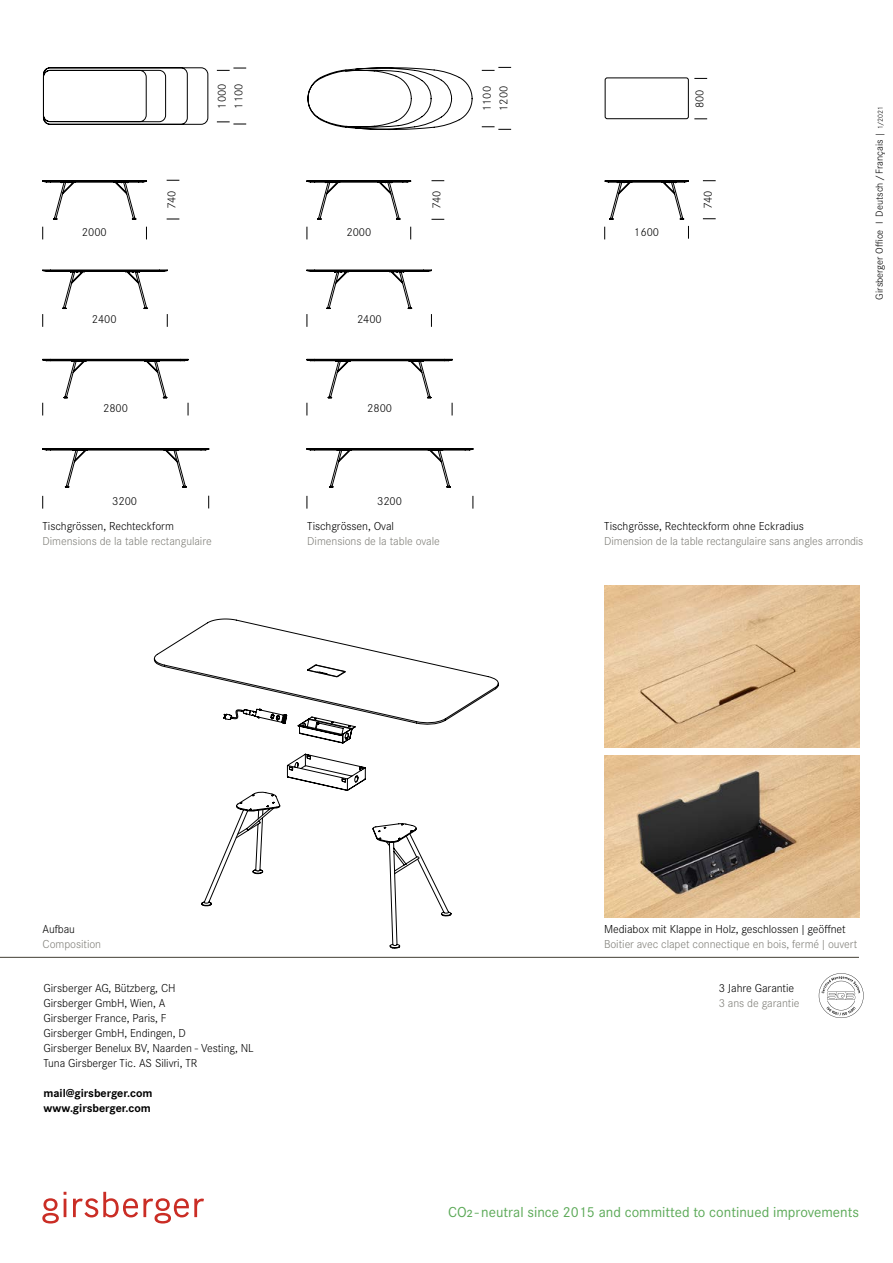
<style>
.page{position:relative;width:893px;height:1263px;background:#fff}
.page>*{position:absolute;margin:0;border:0;box-sizing:border-box;transform-origin:0 0}
.t1{font:15px "Corporate S";color:#5ba957}
.t2{font:300 12px/15px "Corporate S";letter-spacing:-.005em;color:#000}
.t3{font:300 12px "Corporate S";letter-spacing:-.005em;color:#81807a}
.t4{font:700 12px/15px "Corporate S";letter-spacing:-.005em;color:#000}
.t5{font:300 10.5px "Corporate S";color:#000}
.s1{font-size:7.5px}
</style>
<div class="page">
<svg style="left:42px;top:1192px;width:162px;height:31px"></svg>
<svg style="left:819px;top:973px;width:45px;height:45px"></svg>
<hr style="left:0;top:957px;width:859px;height:1px;background:#57544b">
<img style="left:604px;top:756px;width:255px;height:161px">
<img style="left:604px;top:585px;width:255px;height:162px">
<svg style="left:43px;top:67px;width:165px;height:58px"></svg>
<svg style="left:308px;top:67px;width:164px;height:63px"></svg>
<svg style="left:42px;top:496px;width:1px;height:13px"></svg>
<svg style="left:208px;top:496px;width:1px;height:12px"></svg>
<svg style="left:217px;top:122px;width:29px;height:3px"></svg>
<svg style="left:217px;top:68px;width:29px;height:3px"></svg>
<svg style="left:307px;top:496px;width:1px;height:13px"></svg>
<svg style="left:473px;top:496px;width:1px;height:13px"></svg>
<svg style="left:482px;top:127px;width:29px;height:3px"></svg>
<svg style="left:482px;top:67px;width:29px;height:4px"></svg>
<svg style="left:694px;top:119px;width:13px;height:1px"></svg>
<svg style="left:694px;top:78px;width:13px;height:1px"></svg>
<svg style="left:703px;top:218px;width:13px;height:1px"></svg>
<svg style="left:703px;top:180px;width:13px;height:1px"></svg>
<svg style="left:42px;top:180px;width:647px;height:307px"></svg>
<div style="left:605px;top:78px;width:83px;height:41px;border:1px solid #000;border-radius:2px"></div>
<svg style="left:153px;top:619px;width:346px;height:329px"></svg>
<svg style="left:201px;top:665px;width:250px;height:251px"></svg>
<svg style="left:223px;top:709px;width:196px;height:237px"></svg>
<p class="t2" style="left:82px;top:224px;width:26px">2000</p>
<p class="t2" style="left:164px;top:209px;width:20px;rotate:-90deg">740</p>
<p class="t2" style="left:214px;top:109px;width:26px;rotate:-90deg">1000</p>
<p class="t2" style="left:231px;top:109px;width:26px;rotate:-90deg">1100</p>
<p class="t2" style="left:429px;top:209px;width:20px;rotate:-90deg">740</p>
<p class="t2" style="left:496px;top:111px;width:26px;rotate:-90deg">1200</p>
<p class="t2" style="left:479px;top:111px;width:26px;rotate:-90deg">1100</p>
<p class="t2" style="left:692px;top:108px;width:20px;rotate:-90deg">800</p>
<p class="t2" style="left:700px;top:209px;width:20px;rotate:-90deg">740</p>
<p class="t2" style="left:346px;top:224px;width:26px">2000</p>
<p class="t2" style="left:634px;top:224px;width:26px">1600</p>
<p class="t5" style="left:873px;top:299px;width:195px;rotate:-90deg">Girsberger Office I Deutsch/Français | <span class="s1">1/2021</span></p>
<p class="t2" style="left:92px;top:312px;width:26px">2400</p>
<p class="t2" style="left:357px;top:312px;width:26px">2400</p>
<p class="t2" style="left:103px;top:400px;width:26px">2800</p>
<p class="t2" style="left:367px;top:400px;width:26px">2800</p>
<p class="t2" style="left:112px;top:493px;width:26px">3200</p>
<p class="t2" style="left:377px;top:493px;width:26px">3200</p>
<p class="t2" style="left:43px;top:518px;width:133px">Tischgrössen, Rechteckform</p>
<p class="t3" style="left:43px;top:534px;width:171px">Dimensions de la table rectangulaire</p>
<p class="t2" style="left:307px;top:518px;width:88px">Tischgrössen, Oval</p>
<p class="t3" style="left:307px;top:534px;width:134px">Dimensions de la table ovale</p>
<p class="t2" style="left:604px;top:518px;width:201px">Tischgrösse, Rechteckform ohne Eckradius</p>
<p class="t3" style="left:604px;top:534px;width:261px">Dimension de la table rectangulaire sans angles arrondis</p>
<p class="t2" style="left:43px;top:922px;width:34px">Aufbau</p>
<p class="t3" style="left:43px;top:937px;width:60px">Composition</p>
<p class="t2" style="left:44px;top:981px;width:212px">Girsberger AG, Bützberg, CH<br>Girsberger GmbH, Wien, A<br>Girsberger France, Paris, F<br>Girsberger GmbH, Endingen, D<br>Girsberger Benelux BV, Naarden - Vesting, NL<br>Tuna Girsberger Tic. AS Silivri, TR</p>
<p class="t4" style="left:44px;top:1085px;width:110px">mail@girsberger.com www.girsberger.com</p>
<p class="t2" style="left:604px;top:922px;width:243px">Mediabox mit Klappe in Holz, geschlossen|geöffnet</p>
<p class="t3" style="left:604px;top:937px;width:255px">Boitier avec clapet connectique en bois, fermé|ouvert</p>
<p class="t2" style="left:719px;top:981px;width:77px">3 Jahre Garantie</p>
<p class="t3" style="left:719px;top:997px;width:82px">3 ans de garantie</p>
<p class="t1" style="left:448px;top:1204px;width:412px">CO2 - neutral since 2015 and committed to continued improvements</p>
</div>
